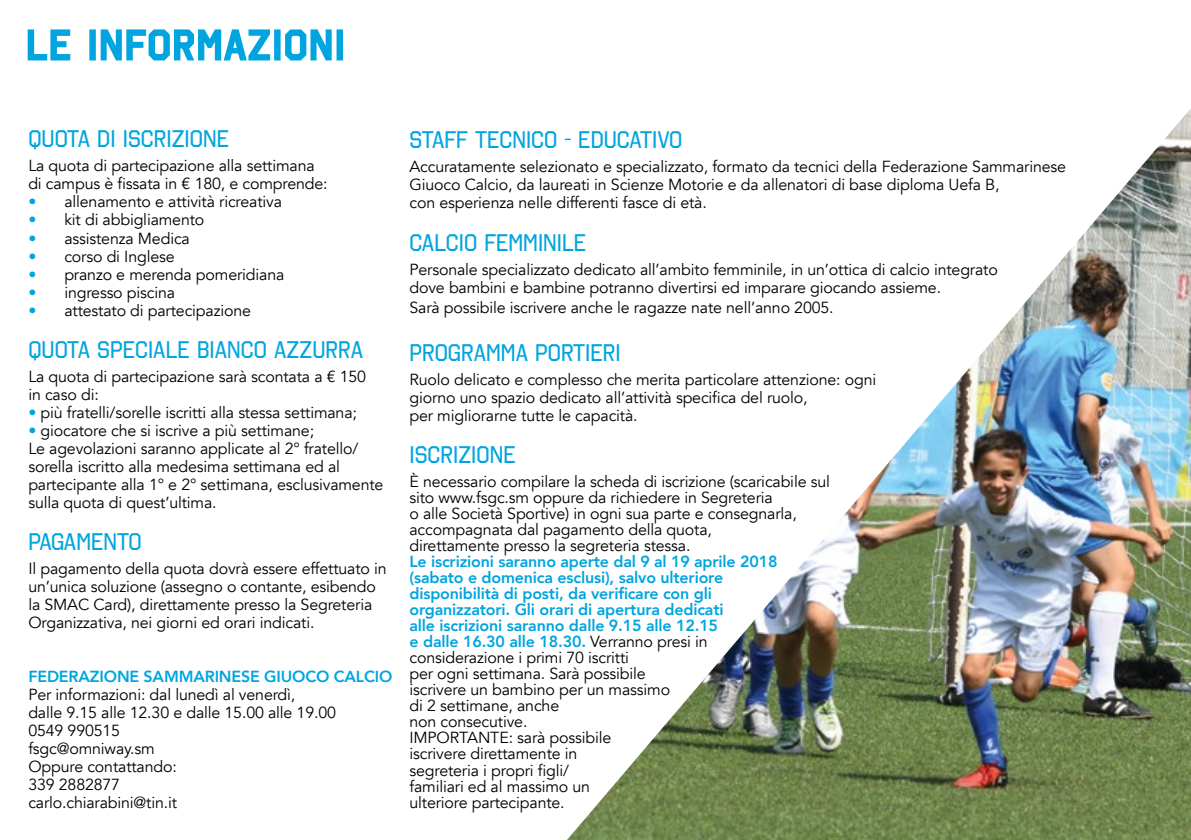
<style>
.page{position:relative;width:1191px;height:840px;background:#fff}
.page>*{position:absolute;margin:0;border:0;box-sizing:border-box;transform-origin:0 0}
.t1{font:40px "Octin College Free";letter-spacing:.075em;color:#00a5df}
.t2{font:24px "Octin College Free";color:#00a5df}
.t3{font:16px/18px "Avenir";letter-spacing:-.01em;color:#000}
.t4{font:800 16px "Avenir";letter-spacing:-.01em;color:#00a5df}
.s1{color:#00a5df}
.s2{font-weight:800;color:#00a5df}
</style>
<div class="page">
<img style="left:568px;top:108px;width:623px;height:731px">
<svg style="left:27px;top:29px;width:44px;height:32px"></svg>
<div style="left:89px;top:29px;width:7px;height:31px;border:3px solid #00a5df"></div>
<svg style="left:100px;top:29px;width:171px;height:32px"></svg>
<div style="left:274px;top:29px;width:7px;height:31px;border:3px solid #00a5df"></div>
<svg style="left:285px;top:29px;width:47px;height:32px"></svg>
<div style="left:336px;top:29px;width:7px;height:31px;border:3px solid #00a5df"></div>
<h1 class="t1" style="left:27px;top:22px;width:319px">LE INFORMAZIONI</h1>
<h2 class="t2" style="left:28px;top:125px;width:202px">QUOTA DI ISCRIZIONE</h2>
<p class="t3" style="left:28px;top:157px;width:301px">La quota di partecipazione alla settimana di campus è fissata in € 180, e comprende:</p>
<p class="t3" style="left:28px;top:193px;width:255px"><span class="s1">•</span> allenamento e attività ricreativa</p>
<p class="t3" style="left:28px;top:211px;width:178px"><span class="s1">•</span> kit di abbigliamento</p>
<p class="t3" style="left:28px;top:229px;width:163px"><span class="s1">•</span> assistenza Medica</p>
<p class="t3" style="left:28px;top:247px;width:148px"><span class="s1">•</span> corso di Inglese</p>
<p class="t3" style="left:28px;top:265px;width:257px"><span class="s1">•</span> pranzo e merenda pomeridiana</p>
<p class="t3" style="left:28px;top:283px;width:148px"><span class="s1">•</span> ingresso piscina</p>
<p class="t3" style="left:28px;top:301px;width:224px"><span class="s1">•</span> attestato di partecipazione</p>
<h2 class="t2" style="left:28px;top:335px;width:336px">QUOTA SPECIALE BIANCO AZZURRA</h2>
<p class="t3" style="left:28px;top:367px;width:339px">La quota di partecipazione sarà scontata a € 150 in caso di:</p>
<p class="t3" style="left:28px;top:403px;width:330px"><span class="s1">•</span> più fratelli/sorelle iscritti alla stessa settimana;</p>
<p class="t3" style="left:28px;top:421px;width:357px"><span class="s1">•</span> giocatore che si iscrive a più settimane;<br>Le agevolazioni saranno applicate al 2° fratello/ sorella iscritto alla medesima settimana ed al partecipante alla 1° e 2° settimana, esclusivamente sulla quota di quest’ultima.</p>
<h2 class="t2" style="left:28px;top:527px;width:115px">PAGAMENTO</h2>
<p class="t3" style="left:28px;top:559px;width:360px">Il pagamento della quota dovrà essere effettuato in un’unica soluzione (assegno o contante, esibendo la SMAC Card), direttamente presso la Segreteria Organizzativa, nei giorni ed orari indicati.</p>
<p class="t4" style="left:28px;top:663px;width:365px">FEDERAZIONE SAMMARINESE GIUOCO CALCIO</p>
<p class="t3" style="left:28px;top:685px;width:309px">Per informazioni: dal lunedì al venerdì,<br>dalle 9.15 alle 12.30 e dalle 15.00 alle 19.00<br>0549 990515<br>fsgc@omniway.sm<br>Oppure contattando:<br>339 2882877<br>carlo.chiarabini@tin.it</p>
<h2 class="t2" style="left:409px;top:126px;width:274px">STAFF TECNICO - EDUCATIVO</h2>
<p class="t3" style="left:409px;top:158px;width:658px">Accuratamente selezionato e specializzato, formato da tecnici della Federazione Sammarinese<br>Giuoco Calcio, da laureati in Scienze Motorie e da allenatori di base diploma Uefa B,<br>con esperienza nelle differenti fasce di età.</p>
<h2 class="t2" style="left:409px;top:228px;width:178px">CALCIO FEMMINILE</h2>
<p class="t3" style="left:409px;top:260px;width:590px">Personale specializzato dedicato all’ambito femminile, in un’ottica di calcio integrato dove bambini e bambine potranno divertirsi ed imparare giocando assieme.</p>
<p class="t3" style="left:409px;top:298px;width:426px">Sarà possibile iscrivere anche le ragazze nate nell’anno 2005.</p>
<h2 class="t2" style="left:409px;top:339px;width:213px">PROGRAMMA PORTIERI</h2>
<p class="t3" style="left:409px;top:370px;width:468px">Ruolo delicato e complesso che merita particolare attenzione: ogni giorno uno spazio dedicato all’attività specifica del ruolo,<br>per migliorarne tutte le capacità.</p>
<h2 class="t2" style="left:409px;top:441px;width:108px">ISCRIZIONE</h2>
<p class="t3" style="left:409px;top:473px;width:422px;line-height:16px">È necessario compilare la scheda di iscrizione (scaricabile sul sito www.fsgc.sm oppure da richiedere in Segreteria<br>o alle Società Sportive) in ogni sua parte e consegnarla, accompagnata dal pagamento della quota,<br>direttamente presso la segreteria stessa.</p>
<p class="t3" style="left:409px;top:553px;width:369px;line-height:16px"><span class="s2">Le iscrizioni saranno aperte dal 9 al 19 aprile 2018 (sabato e domenica esclusi), salvo ulteriore disponibilità di posti, da verificare con gli organizzatori. Gli orari di apertura dedicati<br>alle iscrizioni saranno dalle 9.15 alle 12.15<br>e dalle 16.30 alle 18.30.</span> Verranno presi in considerazione i primi 70 iscritti<br>per ogni settimana. Sarà possibile<br>iscrivere un bambino per un massimo<br>di 2 settimane, anche<br>non consecutive.<br>IMPORTANTE: sarà possibile<br>iscrivere direttamente in<br>segreteria i propri figli/<br>familiari ed al massimo un<br>ulteriore partecipante.</p>
</div>
